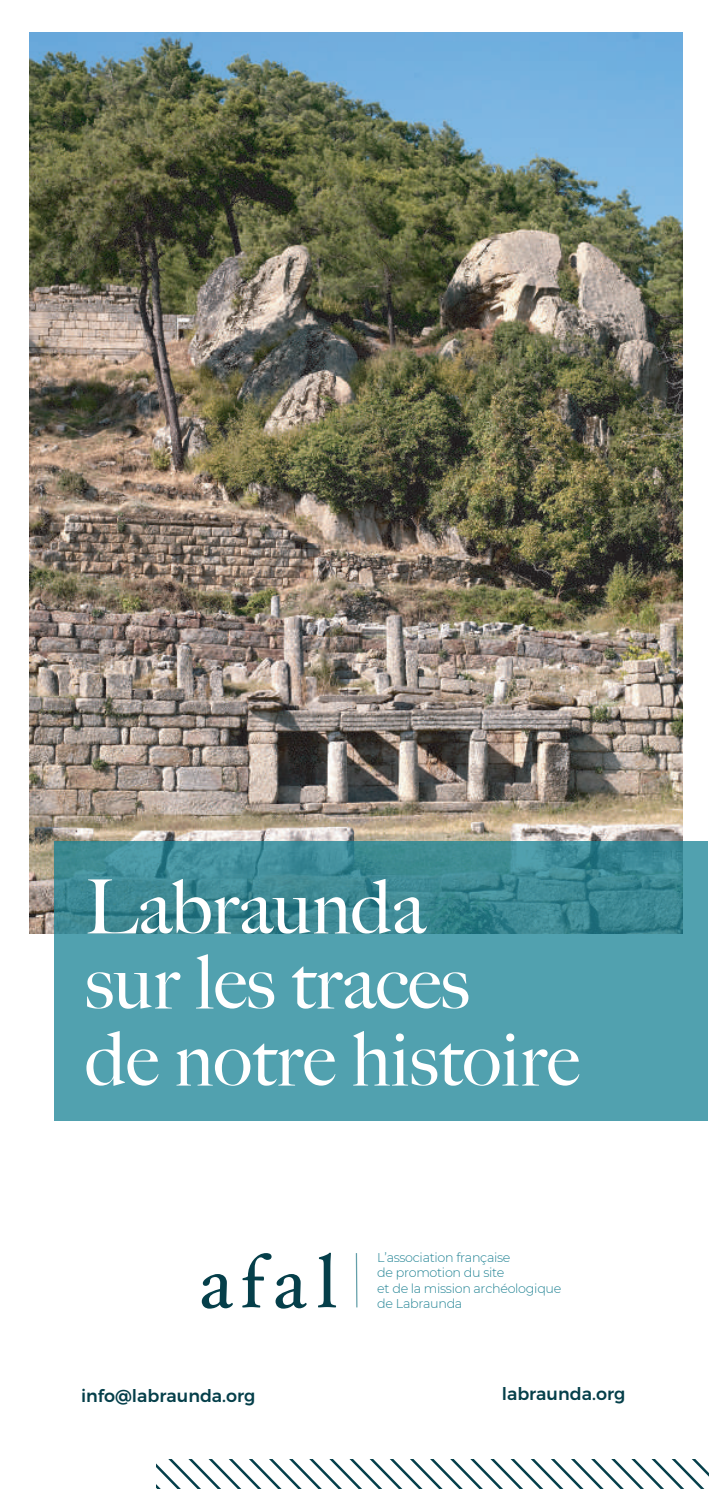
<style>
.page{position:relative;width:709px;height:1489px;background:#fff}
.page>*{position:absolute;margin:0;border:0;box-sizing:border-box;transform-origin:0 0}
.t1{font:500 75px/76px "Big Caslon";color:#fff}
.t2{font:500 17.5px "Montserrat";color:#053f4a}
.t3{font:300 12.75px/15.2px "Montserrat";letter-spacing:-.025em;color:#238495}
</style>
<div class="page">
<img style="left:30px;top:33px;width:652px;height:900px">
<svg style="left:202px;top:1274px;width:31px;height:34px"></svg>
<svg style="left:242px;top:1253px;width:64px;height:55px"></svg>
<svg style="left:318px;top:1252px;width:18px;height:55px"></svg>
<svg style="left:55px;top:841px;width:652px;height:279px;background:#4a98a6"></svg>
<svg style="left:156px;top:1459px;width:553px;height:29px"></svg>
<hr style="left:356px;top:1252px;width:1px;height:55px;background:#639fa9">
<h1 class="t1" style="left:85px;top:866px;width:496px">Labraunda<br>sur les traces<br>de notre histoire</h1>
<p class="t3" style="left:377px;top:1249px;width:186px">L’association française<br>de promotion du site<br>et de la mission archéologique de Labraunda</p>
<h2 class="t2" style="left:81px;top:1381px;width:176px">info@labraunda.org</h2>
<h2 class="t2" style="left:501px;top:1379px;width:125px">labraunda.org</h2>
</div>
